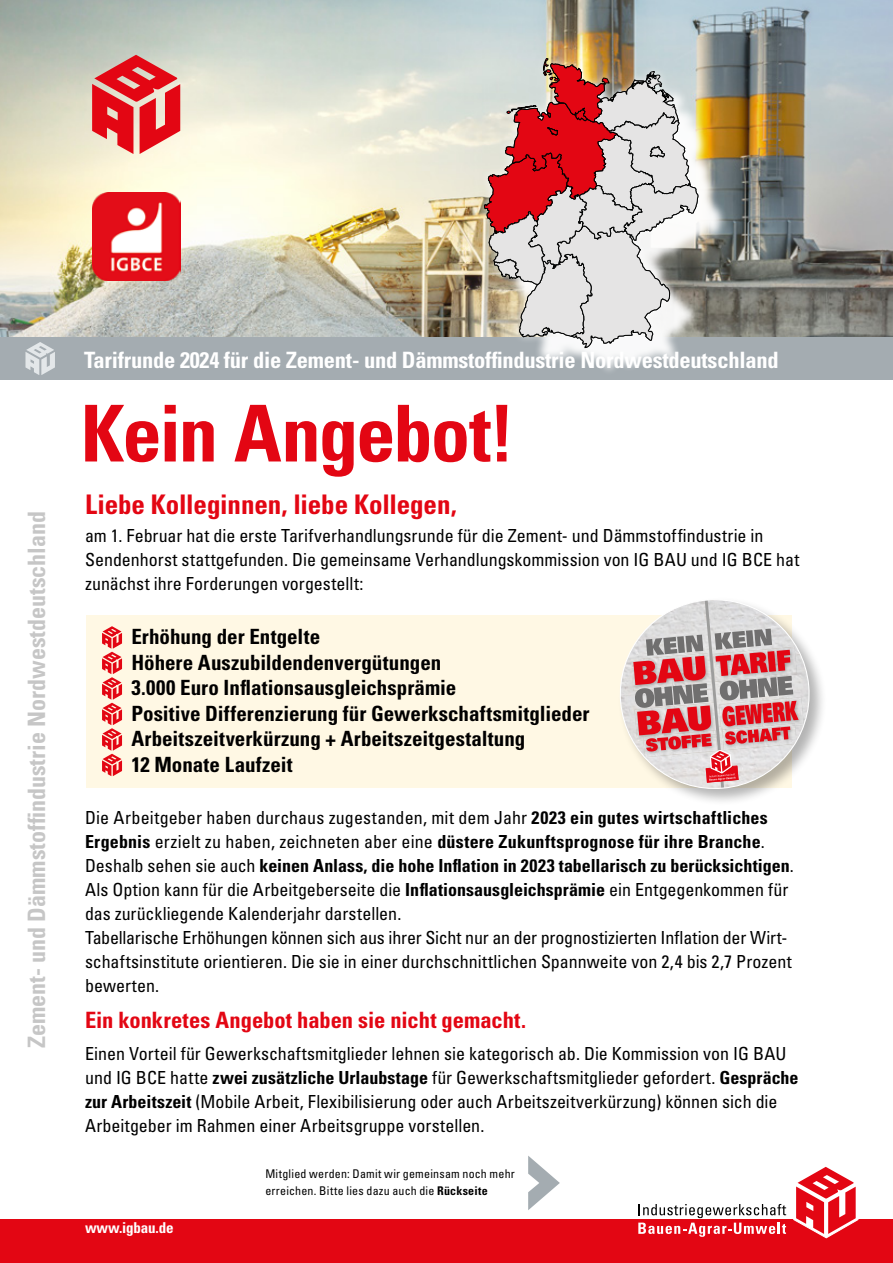
<style>
.page{position:relative;width:893px;height:1263px;background:#fff}
.page>*{position:absolute;margin:0;border:0;box-sizing:border-box;transform-origin:0 0}
.t1{font:700 condensed 78.45px "Univers";letter-spacing:-.025em;color:#e30613}
.t2{font:700 condensed 27px "Univers";letter-spacing:-.005em;color:#e30613}
.t3{font:700 condensed 24px "Univers";color:#c6c6c6}
.t4{font:700 condensed 22.5px "Univers";letter-spacing:-.01em;color:#fff}
.t5{font:700 condensed 22.5px "Univers";color:#e30613}
.t6{font:700 condensed 21px/25.5px "Univers";color:#000}
.t7{font:condensed 18px/24px "Univers";color:#000}
.t8{font:700 condensed 15px "Univers";letter-spacing:-.01em;color:#fff}
.t9{font:condensed 12px/16.6px "Univers";letter-spacing:.015em;color:#000}
.s1{font-weight:700}
</style>
<div class="page">
<div style="left:86px;top:615px;width:706px;height:173px;background:#fff8e4"></div>
<div style="left:0;top:1219px;width:893px;height:44px;background:#e30613"></div>
<svg style="left:794px;top:1166px;width:64px;height:72px"></svg>
<svg style="left:638px;top:1204px;width:148px;height:33px"></svg>
<img style="left:0;top:0;width:893px;height:337px">
<div style="left:0;top:337px;width:893px;height:42px;background:#a4acb1"></div>
<div style="left:499px;top:73px;width:228px;height:304px;background:#fff;opacity:.94"></div>
<div style="left:476px;top:51px;width:230px;height:305px;background:#fff;opacity:.75"></div>
<svg style="left:484px;top:58px;width:214px;height:290px;background:#cea8a6"></svg>
<svg style="left:25px;top:342px;width:30px;height:33px"></svg>
<svg style="left:102px;top:626px;width:20px;height:150px"></svg>
<svg style="left:528px;top:1156px;width:32px;height:54px"></svg>
<div style="left:617px;top:597px;width:210px;height:209px;background:#000;opacity:.3"></div>
<svg style="left:617px;top:597px;width:196px;height:196px"></svg>
<img style="left:92px;top:192px;width:88px;height:88px">
<svg style="left:92px;top:55px;width:88px;height:99px;background:#e36262"></svg>
<h3 class="t3" style="left:22px;top:1048px;width:539px;rotate:-90deg">Zement- und Dämmstoffindustrie Nordwestdeutschland</h3>
<p class="t4" style="left:84px;top:346px;width:696px">Tarifrunde 2024 für die Zement- und Dämmstoffindustrie Nordwestdeutschland</p>
<h1 class="t1" style="left:81px;top:385px;width:435px">Kein Angebot!</h1>
<h2 class="t2" style="left:85px;top:488px;width:373px">Liebe Kolleginnen, liebe Kollegen,</h2>
<p class="t7" style="left:85px;top:524px;width:716px">am 1. Februar hat die erste Tarifverhandlungsrunde für die Zement- und Dämmstoffindustrie in<br>Sendenhorst stattgefunden. Die gemeinsame Verhandlungskommission von IG BAU und IG BCE hat zunächst ihre Forderungen vorgestellt:</p>
<p class="t6" style="left:131px;top:624px;width:460px">Erhöhung der Entgelte<br>Höhere Auszubildendenvergütungen<br>3.000 Euro Inflationsausgleichsprämie<br>Positive Differenzierung für Gewerkschaftsmitglieder Arbeitszeitverkürzung + Arbeitszeitgestaltung<br>12 Monate Laufzeit</p>
<p class="t7" style="left:85px;top:805px;width:710px">Die Arbeitgeber haben durchaus zugestanden, mit dem Jahr <span class="s1">2023 ein gutes wirtschaftliches Ergebnis</span> erzielt zu haben, zeichneten aber eine <span class="s1">düstere Zukunftsprognose für ihre Branche</span>.<br>Deshalb sehen sie auch <span class="s1">keinen Anlass, die hohe Inflation in 2023 tabellarisch zu berücksichtigen</span>.<br>Als Option kann für die Arbeitgeberseite die <span class="s1">Inflationsausgleichsprämie</span> ein Entgegenkommen für das zurückliegende Kalenderjahr darstellen.<br>Tabellarische Erhöhungen können sich aus ihrer Sicht nur an der prognostizierten Inflation der Wirt&shy;schaftsinstitute orientieren. Die sie in einer durchschnittlichen Spannweite von 2,4 bis 2,7 Prozent bewerten.</p>
<p class="t5" style="left:85px;top:1006px;width:442px">Ein konkretes Angebot haben sie nicht gemacht.</p>
<p class="t7" style="left:85px;top:1041px;width:715px">Einen Vorteil für Gewerkschaftsmitglieder lehnen sie kategorisch ab. Die Kommission von IG BAU und IG BCE hatte <span class="s1">zwei zusätzliche Urlaubstage</span> für Gewerkschaftsmitglieder gefordert. <span class="s1">Gespräche zur Arbeitszeit</span> (Mobile Arbeit, Flexibilisierung oder auch Arbeitszeitverkürzung) können sich die Arbeitgeber im Rahmen einer Arbeitsgruppe vorstellen.</p>
<p class="t9" style="left:265px;top:1165px;width:251px">Mitglied werden: Damit wir gemeinsam noch mehr erreichen. Bitte lies dazu auch die <span class="s1">Rückseite</span></p>
<p class="t8" style="left:85px;top:1219px;width:90px">www.igbau.de</p>
</div>
